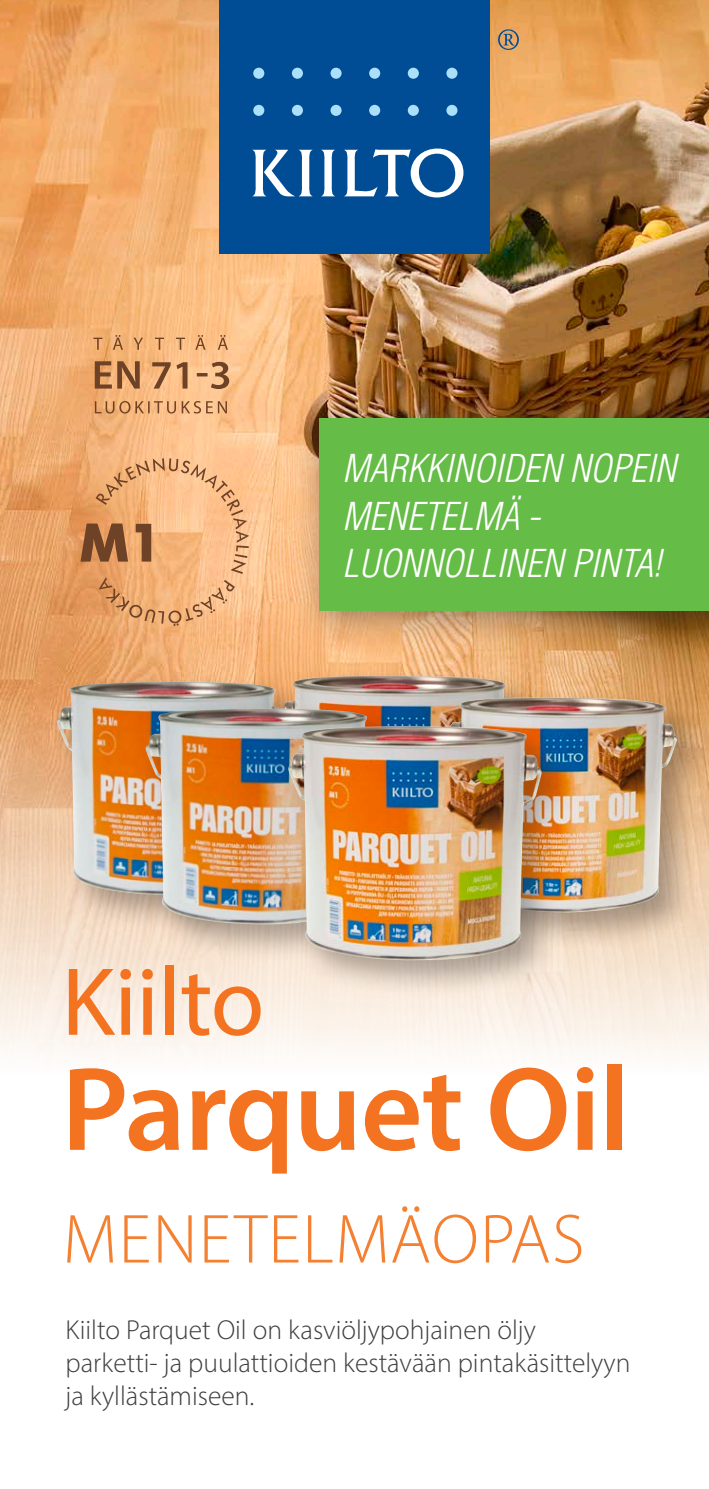
<style>
.page{position:relative;width:709px;height:1489px;background:#fff}
.page>*{position:absolute;margin:0;border:0;box-sizing:border-box;transform-origin:0 0}
.t1{font:600 120px "Myriad Pro";letter-spacing:-.01em;color:#f47321}
.t2{font:97.5px "Myriad Pro";letter-spacing:-.01em;color:#f47321}
.t3{font:300 70px "Myriad Pro";letter-spacing:.02em;color:#f48032}
.t4{font:italic 300 condensed 37.5px/47.5px "Helvetica LT";color:#fff}
.t5{font:300 27.5px/33px "Myriad Pro";color:#3e3e3f}
</style>
<div class="page">
<img style="left:0;top:0;width:709px;height:1056px">
<div style="left:293px;top:392px;width:416px;height:255px;background:#3e3e3f;opacity:.52"></div>
<div style="left:319px;top:418px;width:390px;height:193px;background:#65bc46"></div>
<div style="left:220px;top:0;width:270px;height:253px;background:#014d95"></div>
<svg style="left:252px;top:150px;width:60px;height:46px"></svg>
<svg style="left:321px;top:150px;width:14px;height:46px"></svg>
<svg style="left:344px;top:148px;width:119px;height:49px"></svg>
<div style="left:253px;top:68px;width:11px;height:11px;background:#aae0f9;border-radius:50%"></div>
<div style="left:253px;top:105px;width:11px;height:11px;background:#aae0f9;border-radius:50%"></div>
<div style="left:292px;top:68px;width:11px;height:11px;background:#aae0f9;border-radius:50%"></div>
<div style="left:292px;top:105px;width:11px;height:11px;background:#aae0f9;border-radius:50%"></div>
<div style="left:330px;top:68px;width:11px;height:11px;background:#aae0f9;border-radius:50%"></div>
<div style="left:330px;top:105px;width:11px;height:11px;background:#aae0f9;border-radius:50%"></div>
<div style="left:369px;top:68px;width:11px;height:11px;background:#aae0f9;border-radius:50%"></div>
<div style="left:369px;top:105px;width:11px;height:11px;background:#aae0f9;border-radius:50%"></div>
<div style="left:408px;top:68px;width:11px;height:11px;background:#aae0f9;border-radius:50%"></div>
<div style="left:408px;top:105px;width:11px;height:11px;background:#aae0f9;border-radius:50%"></div>
<div style="left:446px;top:68px;width:11px;height:11px;background:#aae0f9;border-radius:50%"></div>
<div style="left:446px;top:105px;width:11px;height:11px;background:#aae0f9;border-radius:50%"></div>
<svg style="left:498px;top:29px;width:21px;height:21px"></svg>
<div style="left:50px;top:673px;width:276px;height:261px;background:#231f20;opacity:.36"></div>
<img style="left:55px;top:681px;width:218px;height:216px">
<div style="left:273px;top:667px;width:282px;height:266px;background:#231f20;opacity:.36"></div>
<img style="left:279px;top:675px;width:240px;height:42px">
<div style="left:439px;top:688px;width:270px;height:262px;background:#231f20;opacity:.36"></div>
<img style="left:445px;top:697px;width:233px;height:215px">
<div style="left:139px;top:700px;width:278px;height:263px;background:#231f20;opacity:.36"></div>
<img style="left:144px;top:708px;width:237px;height:219px">
<div style="left:281px;top:717px;width:298px;height:281px;background:#231f20;opacity:.36"></div>
<img style="left:286px;top:726px;width:257px;height:235px">
<svg style="left:80px;top:458px;width:169px;height:168px"></svg>
<svg style="left:95px;top:401px;width:132px;height:12px"></svg>
<svg style="left:95px;top:361px;width:134px;height:28px"></svg>
<svg style="left:93px;top:335px;width:135px;height:15px"></svg>
<p class="t4" style="left:342px;top:444px;width:335px">MARKKINOIDEN NOPEIN<br>MENETELMÄ -</p>
<p class="t4" style="left:342px;top:539px;width:320px">LUONNOLLINEN PINTA!</p>
<p class="t2" style="left:61px;top:941px;width:204px">Kiilto</p>
<p class="t1" style="left:61px;top:1033px;width:570px">Parquet Oil</p>
<p class="t3" style="left:63px;top:1196px;width:523px">MENETELMÄOPAS</p>
<p class="t5" style="left:66px;top:1312px;width:566px">Kiilto Parquet Oil on kasviöljypohjainen öljy parketti- ja puulattioiden kestävään pintakäsittelyyn ja kyllästämiseen.</p>
</div>
